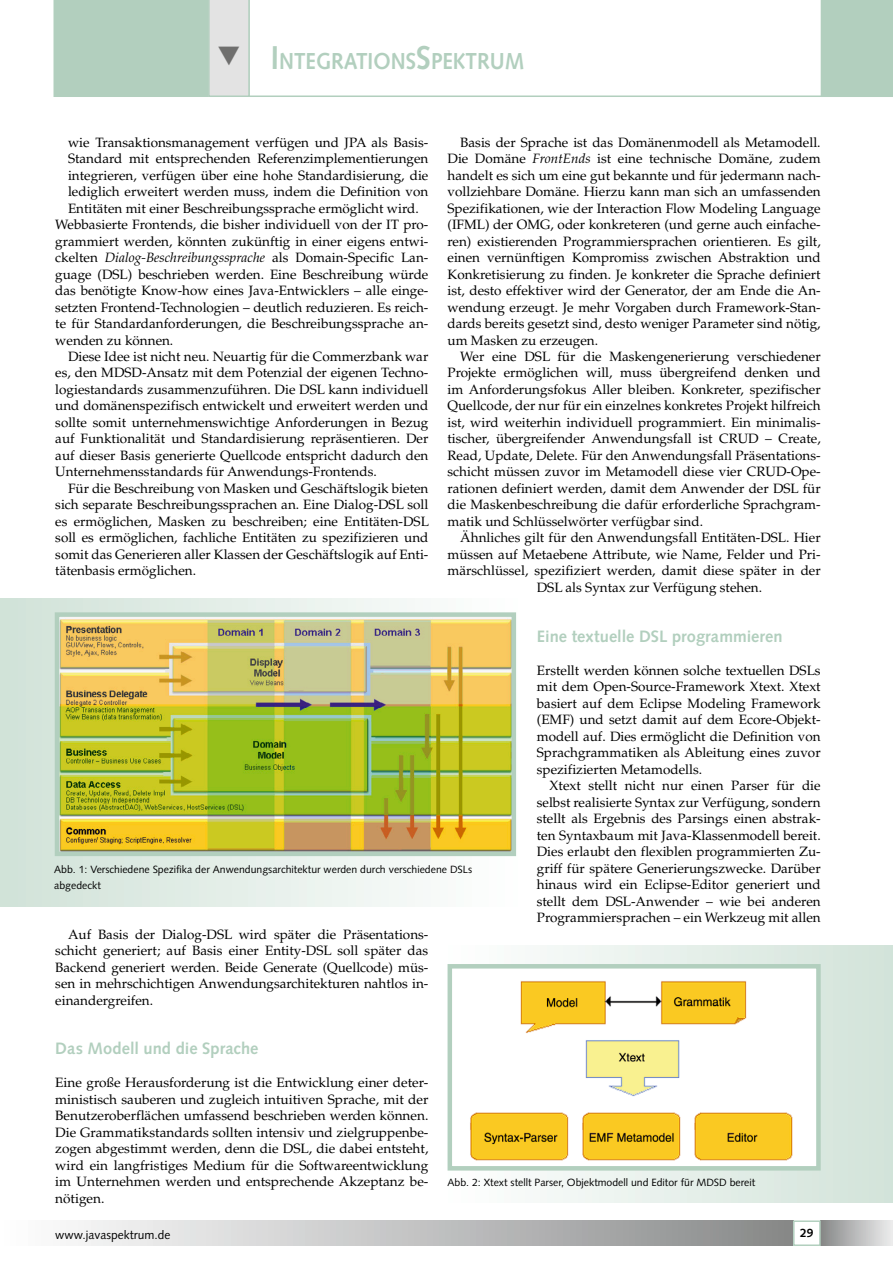
<style>
.page{position:relative;width:893px;height:1263px;background:#fff}
.page>*{position:absolute;margin:0;border:0;box-sizing:border-box;transform-origin:0 0}
.t1{font:700 23.1px "Syntax";color:#b2cfbe;scale:.9 1}
.t2{font:700 16.5px "Syntax";color:#b2cfbe}
.t3{font:13.5px/16.5px "Palatino";color:#000;text-align:justify}
.t4{font:12px "Syntax";color:#000}
.t5{font:700 12px "Syntax";color:#000}
.t6{font:10.5px/16.5px "Syntax";color:#000}
.s1{font-size:33px}
.s2{font-style:italic}
</style>
<div class="page">
<div style="left:0;top:1220px;width:793px;height:26px;background:linear-gradient(to right,#fff,#888a8a)"></div>
<svg style="left:0;top:1220px;width:1px;height:26px"></svg>
<div style="left:821px;top:1220px;width:72px;height:26px;background:linear-gradient(to right,#888989,#ededed)"></div>
<div style="left:793px;top:1220px;width:28px;height:26px;border:2px solid #b2cfbe"></div>
<svg style="left:250px;top:0;width:571px;height:97px"></svg>
<div style="left:821px;top:0;width:72px;height:97px;background:#b2cfbe"></div>
<div style="left:0;top:598px;width:518px;height:308px;background:linear-gradient(to right,#d0e2d8,#fefefe)"></div>
<img style="left:60px;top:617px;width:451px;height:234px">
<div style="left:55px;top:612px;width:461px;height:244px;border:4px solid #b2cfbe"></div>
<div style="left:448px;top:945px;width:445px;height:258px;background:linear-gradient(to right,#fefffe,#d2e3d9)"></div>
<div style="left:450px;top:966px;width:368px;height:202px;background:#fff"></div>
<img style="left:470px;top:981px;width:323px;height:180px">
<div style="left:448px;top:964px;width:373px;height:206px;border:4px solid #b2cfbe"></div>
<svg style="left:54px;top:0;width:196px;height:97px;background:#bbd3c5"></svg>
<h1 class="t1" style="left:271px;top:48px;width:283px"><span class="s1">I</span>NTEGRATIONS<span class="s1">S</span>PEKTRUM</h1>
<p class="t3" style="left:68px;top:134px;width:362px">wie Transaktionsmanagement verfügen und JPA als Basis-</p>
<p class="t3" style="left:68px;top:150px;width:362px">Standard mit entsprechenden Referenzimplementierungen</p>
<p class="t3" style="left:68px;top:167px;width:362px">integrieren, verfügen über eine hohe Standardisierung, die</p>
<p class="t3" style="left:68px;top:183px;width:362px">lediglich erweitert werden muss, indem die Definition von</p>
<p class="t3" style="left:68px;top:200px;width:352px">Entitäten mit einer Beschreibungssprache ermöglicht wird.</p>
<p class="t3" style="left:55px;top:216px;width:375px">Webbasierte Frontends, die bisher individuell von der IT pro-</p>
<p class="t3" style="left:55px;top:233px;width:375px">grammiert werden, könnten zukünftig in einer eigens entwi-</p>
<p class="t3" style="left:55px;top:249px;width:375px">ckelten <span class="s2">Dialog-Beschreibungssprache</span> als Domain-Specific Lan-</p>
<p class="t3" style="left:55px;top:266px;width:375px">guage (DSL) beschrieben werden. Eine Beschreibung würde</p>
<p class="t3" style="left:55px;top:282px;width:375px">das benötigte Know-how eines Java-Entwicklers – alle einge-</p>
<p class="t3" style="left:55px;top:299px;width:375px">setzten Frontend-Technologien – deutlich reduzieren. Es reich-</p>
<p class="t3" style="left:55px;top:315px;width:375px">te für Standardanforderungen, die Beschreibungssprache an-</p>
<p class="t3" style="left:55px;top:332px;width:120px">wenden zu können.</p>
<p class="t3" style="left:68px;top:348px;width:362px">Diese Idee ist nicht neu. Neuartig für die Commerzbank war</p>
<p class="t3" style="left:55px;top:365px;width:375px">es, den MDSD-Ansatz mit dem Potenzial der eigenen Techno-</p>
<p class="t3" style="left:55px;top:381px;width:375px">logiestandards zusammenzuführen. Die DSL kann individuell</p>
<p class="t3" style="left:55px;top:398px;width:375px">und domänenspezifisch entwickelt und erweitert werden und</p>
<p class="t3" style="left:55px;top:414px;width:375px">sollte somit unternehmenswichtige Anforderungen in Bezug</p>
<p class="t3" style="left:55px;top:431px;width:375px">auf Funktionalität und Standardisierung repräsentieren. Der</p>
<p class="t3" style="left:55px;top:447px;width:375px">auf dieser Basis generierte Quellcode entspricht dadurch den</p>
<p class="t3" style="left:55px;top:464px;width:323px">Unternehmensstandards für Anwendungs-Frontends.</p>
<p class="t3" style="left:68px;top:480px;width:362px">Für die Beschreibung von Masken und Geschäftslogik bieten</p>
<p class="t3" style="left:55px;top:497px;width:375px">sich separate Beschreibungssprachen an. Eine Dialog-DSL soll</p>
<p class="t3" style="left:55px;top:513px;width:375px">es ermöglichen, Masken zu beschreiben; eine Entitäten-DSL</p>
<p class="t3" style="left:55px;top:530px;width:375px">soll es ermöglichen, fachliche Entitäten zu spezifizieren und</p>
<p class="t3" style="left:55px;top:546px;width:375px">somit das Generieren aller Klassen der Geschäftslogik auf Enti-</p>
<p class="t3" style="left:55px;top:563px;width:142px">tätenbasis ermöglichen.</p>
<p class="t3" style="left:448px;top:134px;width:375px;text-indent:13px">Basis der Sprache ist das Domänenmodell als Metamodell.<br>Die Domäne <span class="s2">FrontEnds</span> ist eine technische Domäne, zudem handelt es sich um eine gut bekannte und für jedermann nach&shy;vollziehbare Domäne. Hierzu kann man sich an umfassenden Spezifikationen, wie der Interaction Flow Modeling Language (IFML) der OMG, oder konkreteren (und gerne auch einfache&shy;ren) existierenden Programmiersprachen orientieren. Es gilt, einen vernünftigen Kompromiss zwischen Abstraktion und Konkretisierung zu finden. Je konkreter die Sprache definiert ist, desto effektiver wird der Generator, der am Ende die An&shy;wendung erzeugt. Je mehr Vorgaben durch Framework-Stan&shy;dards bereits gesetzt sind, desto weniger Parameter sind nötig, um Masken zu erzeugen.</p>
<p class="t3" style="left:448px;top:348px;width:375px;text-indent:13px">Wer eine DSL für die Maskengenerierung verschiedener Projekte ermöglichen will, muss übergreifend denken und im Anforderungsfokus Aller bleiben. Konkreter, spezifischer Quellcode, der nur für ein einzelnes konkretes Projekt hilfreich ist, wird weiterhin individuell programmiert. Ein minimalis&shy;tischer, übergreifender Anwendungsfall ist CRUD – Create, Read, Update, Delete. Für den Anwendungsfall Präsentations&shy;schicht müssen zuvor im Metamodell diese vier CRUD-Ope&shy;rationen definiert werden, damit dem Anwender der DSL für die Maskenbeschreibung die dafür erforderliche Sprachgram&shy;matik und Schlüsselwörter verfügbar sind.</p>
<p class="t3" style="left:460px;top:530px;width:362px">Ähnliches gilt für den Anwendungsfall Entitäten-DSL. Hier</p>
<p class="t3" style="left:448px;top:546px;width:375px">müssen auf Metaebene Attribute, wie Name, Felder und Pri-</p>
<p class="t3" style="left:448px;top:563px;width:375px">märschlüssel, spezifiziert werden, damit diese später in der</p>
<p class="t3" style="left:537px;top:579px;width:227px">DSL als Syntax zur Verfügung stehen.</p>
<p class="t2" style="left:537px;top:626px;width:247px">Eine textuelle DSL programmieren</p>
<p class="t3" style="left:537px;top:662px;width:285px">Erstellt werden können solche textuellen DSLs mit dem Open-Source-Framework Xtext. Xtext basiert auf dem Eclipse Modeling Framework (EMF) und setzt damit auf dem Ecore-Objekt&shy;modell auf. Dies ermöglicht die Definition von Sprachgrammatiken als Ableitung eines zuvor spezifizierten Metamodells.</p>
<p class="t3" style="left:537px;top:777px;width:285px;text-indent:13px">Xtext stellt nicht nur einen Parser für die selbst realisierte Syntax zur Verfügung, sondern stellt als Ergebnis des Parsings einen abstrak&shy;ten Syntaxbaum mit Java-Klassenmodell bereit.<br>Dies erlaubt den flexiblen programmierten Zu&shy;griff für spätere Generierungszwecke. Darüber hinaus wird ein Eclipse-Editor generiert und stellt dem DSL-Anwender – wie bei anderen Programmiersprachen – ein Werkzeug mit allen</p>
<p class="t6" style="left:54px;top:861px;width:419px">Abb. 1: Verschiedene Spezifika der Anwendungsarchitektur werden durch verschiedene DSLs abgedeckt</p>
<p class="t3" style="left:55px;top:926px;width:375px;text-indent:13px">Auf Basis der Dialog-DSL wird später die Präsentations&shy;schicht generiert; auf Basis einer Entity-DSL soll später das Backend generiert werden. Beide Generate (Quellcode) müs&shy;sen in mehrschichtigen Anwendungsarchitekturen nahtlos in&shy;einandergreifen.</p>
<p class="t2" style="left:55px;top:1039px;width:205px">Das Modell und die Sprache</p>
<p class="t3" style="left:55px;top:1074px;width:375px">Eine große Herausforderung ist die Entwicklung einer deter&shy;ministisch sauberen und zugleich intuitiven Sprache, mit der Benutzeroberflächen umfassend beschrieben werden können.<br>Die Grammatikstandards sollten intensiv und zielgruppenbe&shy;zogen abgestimmt werden, denn die DSL, die dabei entsteht, wird ein langfristiges Medium für die Softwareentwicklung im Unternehmen werden und entsprechende Akzeptanz be&shy;nötigen.</p>
<p class="t6" style="left:448px;top:1174px;width:309px">Abb. 2: Xtext stellt Parser, Objektmodell und Editor für MDSD bereit</p>
<p class="t4" style="left:55px;top:1227px;width:117px">www.javaspektrum.de</p>
<p class="t5" style="left:800px;top:1226px;width:15px">29</p>
</div>
